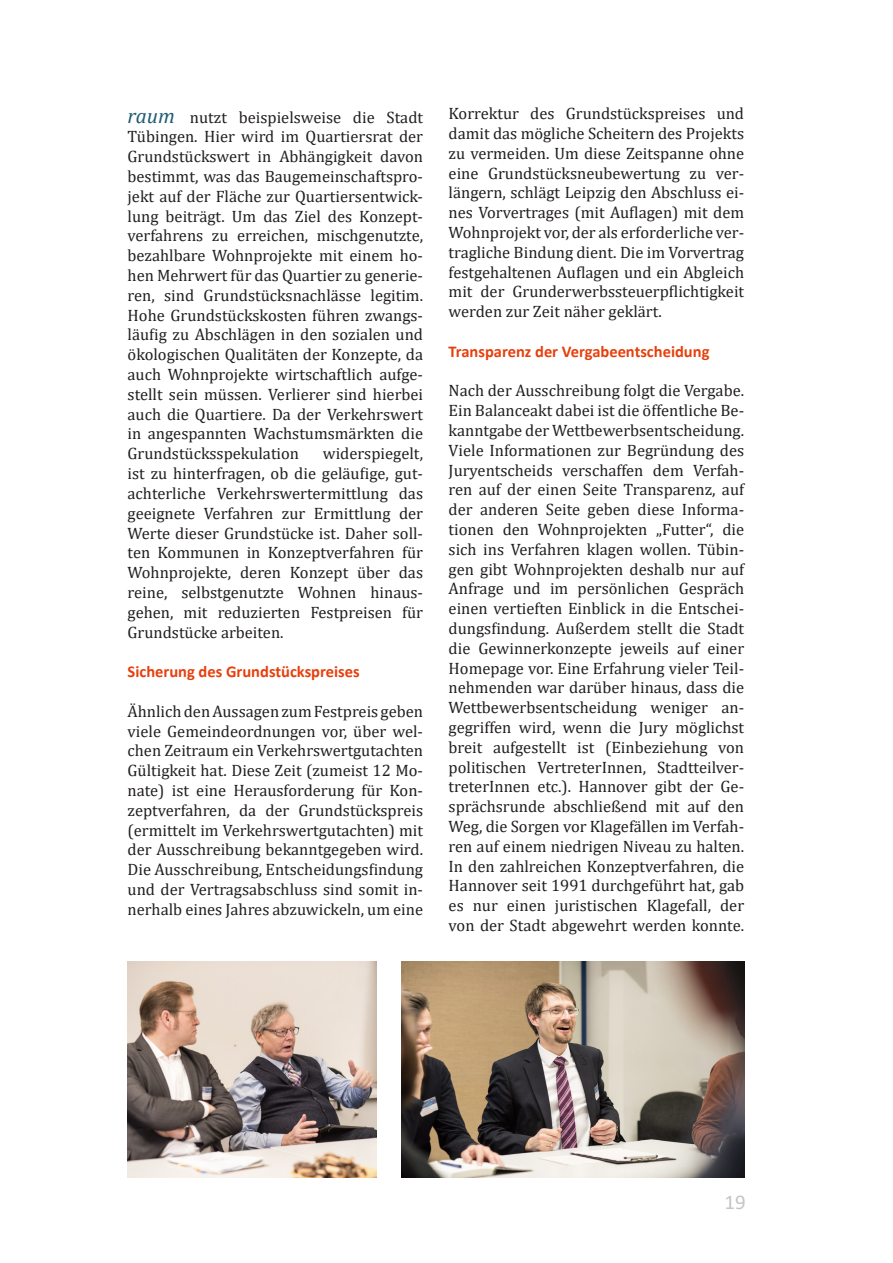
<style>
.page{position:relative;width:893px;height:1263px;background:#fff}
.page>*{position:absolute;margin:0;border:0;box-sizing:border-box;transform-origin:0 0}
.t1{font:21px "Calibri";color:#c5c5c5}
.t2{font:16.5px/19.8px "Cambria";color:#231f20;text-align:justify}
.t3{font:700 16.5px "Calibri";color:#e73f0c}
.s1{font-style:italic;font-size:21px;color:#215b71}
</style>
<div class="page">
<img style="left:128px;top:962px;width:248px;height:216px">
<img style="left:402px;top:962px;width:342px;height:216px">
<p class="t2" style="left:128px;top:107px;width:297px"><span class="s1">raum</span> nutzt beispielsweise die Stadt Tübingen. Hier wird im Quartiersrat der Grundstückswert in Abhängigkeit davon bestimmt, was das Baugemeinschaftspro&shy;jekt auf der Fläche zur Quartiersentwick&shy;lung beiträgt. Um das Ziel des Konzept&shy;verfahrens zu erreichen, mischgenutzte, bezahlbare Wohnprojekte mit einem ho&shy;hen Mehrwert für das Quartier zu generie&shy;ren, sind Grundstücksnachlässe legitim.<br>Hohe Grundstückskosten führen zwangs&shy;läufig zu Abschlägen in den sozialen und ökologischen Qualitäten der Konzepte, da auch Wohnprojekte wirtschaftlich aufge&shy;stellt sein müssen. Verlierer sind hierbei auch die Quartiere. Da der Verkehrswert in angespannten Wachstumsmärkten die Grundstücksspekulation</p>
<p class="t2" style="left:128px;top:444px;width:297px;text-indent:195px">widerspiegelt, ist zu hinterfragen, ob die geläufige, gut&shy;achterliche Verkehrswertermittlung das geeignete Verfahren zur Ermittlung der Werte dieser Grundstücke ist. Daher soll&shy;ten Kommunen in Konzeptverfahren für Wohnprojekte, deren Konzept über das reine, selbstgenutzte Wohnen hinaus&shy;gehen, mit reduzierten Festpreisen für Grundstücke arbeiten.</p>
<p class="t3" style="left:128px;top:660px;width:234px">Sicherung des Grundstückspreises</p>
<p class="t2" style="left:128px;top:701px;width:297px">Ähnlich den Aussagen zum Festpreis geben viele Gemeindeordnungen vor, über wel&shy;chen Zeitraum ein Verkehrswertgutachten Gültigkeit hat. Diese Zeit (zumeist 12 Mo&shy;nate) ist eine Herausforderung für Kon&shy;zeptverfahren, da der Grundstückspreis (ermittelt im Verkehrswertgutachten) mit der Ausschreibung bekanntgegeben wird.<br>Die Ausschreibung, Entscheidungsfindung und der Vertragsabschluss sind somit in&shy;nerhalb eines Jahres abzuwickeln, um eine</p>
<p class="t2" style="left:449px;top:104px;width:297px">Korrektur des Grundstückspreises und damit das mögliche Scheitern des Projekts zu vermeiden. Um diese Zeitspanne ohne eine Grundstücksneubewertung zu ver&shy;längern, schlägt Leipzig den Abschluss ei&shy;nes Vorvertrages (mit Auflagen) mit dem Wohnprojekt vor, der als erforderliche ver&shy;tragliche Bindung dient. Die im Vorvertrag festgehaltenen Auflagen und ein Abgleich mit der Grunderwerbssteuerpflichtigkeit werden zur Zeit näher geklärt.</p>
<p class="t3" style="left:449px;top:340px;width:262px">Transparenz der Vergabeentscheidung</p>
<p class="t2" style="left:449px;top:381px;width:297px">Nach der Ausschreibung folgt die Vergabe.<br>Ein Balanceakt dabei ist die öffentliche Be&shy;kanntgabe der Wettbewerbsentscheidung.<br>Viele Informationen zur Begründung des Juryentscheids verschaffen dem Verfah&shy;ren auf der einen Seite Transparenz, auf der anderen Seite geben diese Informa&shy;tionen den Wohnprojekten „Futter“, die sich ins Verfahren klagen wollen. Tübin&shy;gen gibt Wohnprojekten deshalb nur auf Anfrage und im persönlichen Gespräch einen vertieften Einblick in die Entschei&shy;dungsfindung. Außerdem stellt die Stadt die Gewinnerkonzepte jeweils auf einer Homepage vor. Eine Erfahrung vieler Teil&shy;nehmenden war darüber hinaus, dass die Wettbewerbsentscheidung weniger an&shy;gegriffen wird, wenn die Jury möglichst breit aufgestellt ist (Einbeziehung von politischen VertreterInnen, Stadtteilver&shy;treterInnen etc.). Hannover gibt der Ge&shy;sprächsrunde abschließend mit auf den Weg, die Sorgen vor Klagefällen im Verfah&shy;ren auf einem niedrigen Niveau zu halten.<br>In den zahlreichen Konzeptverfahren, die Hannover seit 1991 durchgeführt hat, gab es nur einen juristischen Klagefall, der von der Stadt abgewehrt werden konnte.</p>
<p class="t1" style="left:725px;top:1188px;width:23px">19</p>
</div>
